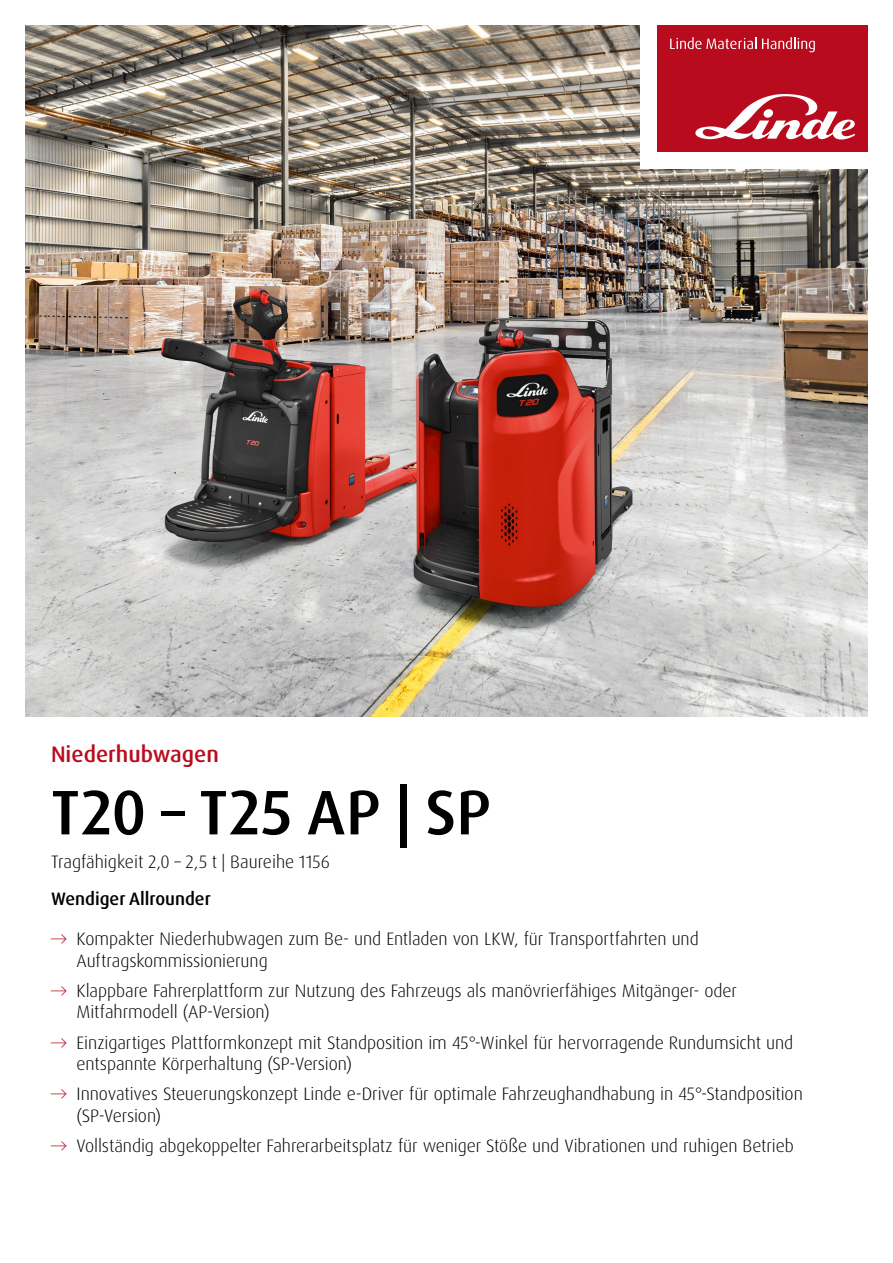
<style>
.page{position:relative;width:893px;height:1263px;background:#fff}
.page>*{position:absolute;margin:0;border:0;box-sizing:border-box;transform-origin:0 0}
.t1{font:500 63px "Dax Pro";letter-spacing:.01em;color:#000}
.t2{font:500 22.5px "Dax Pro";color:#b80c1e}
.t3{font:300 18px/21.6px "Dax Pro";letter-spacing:-.005em;color:#000}
.t4{font:500 18px "Dax Pro";color:#000}
.s1{font-weight:400}
.s2{color:#b80c1e}
</style>
<div class="page">
<img style="left:26px;top:26px;width:841px;height:690px">
<div style="left:640px;top:0;width:251px;height:169px;background:#fff"></div>
<div style="left:657px;top:26px;width:210px;height:126px;background:#b80c1e"></div>
<svg style="left:695px;top:94px;width:160px;height:46px"></svg>
<svg style="left:670px;top:37px;width:86px;height:12px"></svg>
<svg style="left:762px;top:37px;width:53px;height:15px"></svg>
<p class="t2" style="left:51px;top:739px;width:169px">Niederhubwagen</p>
<h1 class="t1" style="left:51px;top:772px;width:442px">T20 <span class="s1">–</span> T25 AP | SP</h1>
<p class="t3" style="left:51px;top:851px;width:280px">Tragfähigkeit 2,0 – 2,5 t | Baureihe 1156</p>
<p class="t4" style="left:51px;top:887px;width:161px">Wendiger Allrounder</p>
<p class="t3" style="left:77px;top:928px;width:624px;text-indent:-26px"><span class="s2">→</span> Kompakter Niederhubwagen zum Be- und Entladen von LKW, für Transportfahrten und<br>Auftragskommissionierung</p>
<p class="t3" style="left:77px;top:980px;width:662px;text-indent:-26px"><span class="s2">→</span> Klappbare Fahrerplattform zur Nutzung des Fahrzeugs als manövrierfähiges Mitgänger- oder<br>Mitfahrmodell (AP-Version)</p>
<p class="t3" style="left:77px;top:1031px;width:718px;text-indent:-26px"><span class="s2">→</span> Einzigartiges Plattformkonzept mit Standposition im 45°-Winkel für hervorragende Rundumsicht und entspannte Körperhaltung (SP-Version)</p>
<p class="t3" style="left:77px;top:1083px;width:728px;text-indent:-26px"><span class="s2">→</span> Innovatives Steuerungskonzept Linde e-Driver für optimale Fahrzeughandhabung in 45°-Standposition (SP-Version)</p>
<p class="t3" style="left:51px;top:1135px;width:744px"><span class="s2">→</span> Vollständig abgekoppelter Fahrerarbeitsplatz für weniger Stöße und Vibrationen und ruhigen Betrieb</p>
</div>
